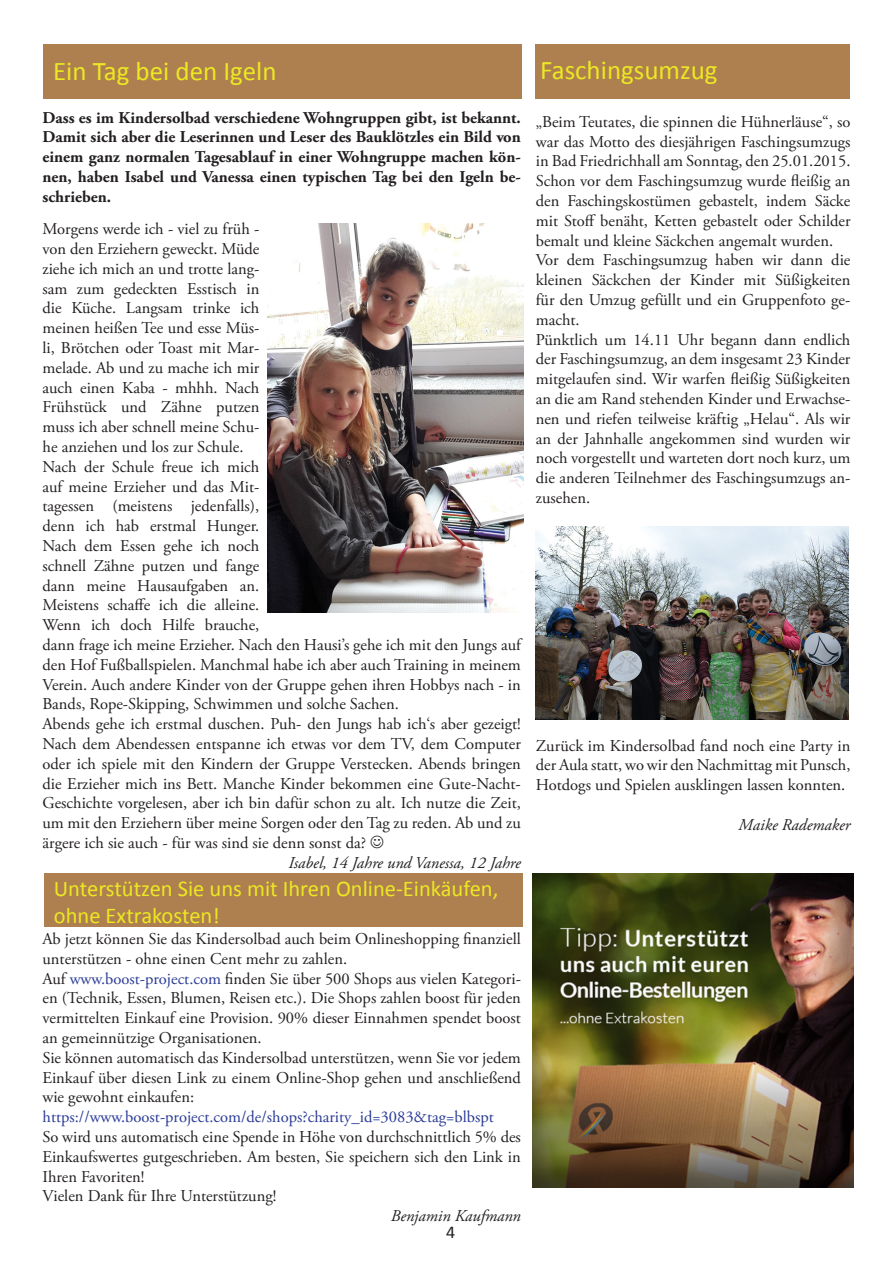
<style>
.page{position:relative;width:893px;height:1263px;background:#fff}
.page>*{position:absolute;margin:0;border:0;box-sizing:border-box;transform-origin:0 0}
.t1{font:27px "Calibri";color:#ebe823}
.t2{font:22.5px/27px "Calibri";color:#ebe823}
.t3{font:18px "Calibri";color:#231f20}
.t4{font:16.5px/19.8px "Adobe Garamond Pro";color:#231f20}
.t5{font:700 16.5px/19.8px "Adobe Garamond Pro";color:#231f20;text-align:justify}
.t6{font:16.5px "Adobe Garamond Pro";color:#2b3b97}
.t7{font:italic 16.5px "Adobe Garamond Pro";color:#231f20}
.s1{color:#2b3b97}
</style>
<div class="page">
<div style="left:43px;top:45px;width:478px;height:54px;background:#af804f"></div>
<div style="left:44px;top:874px;width:479px;height:53px;background:#af804f"></div>
<div style="left:536px;top:45px;width:314px;height:54px;background:#af804f"></div>
<img style="left:268px;top:223px;width:255px;height:389px">
<img style="left:533px;top:874px;width:320px;height:314px">
<img style="left:536px;top:526px;width:312px;height:194px">
<h1 class="t1" style="left:53px;top:54px;width:225px">Ein Tag bei den Igeln</h1>
<p class="t5" style="left:43px;top:108px;width:480px">Dass es im Kindersolbad verschiedene Wohngruppen gibt, ist bekannt.<br>Damit sich aber die Leserinnen und Leser des Bauklötzles ein Bild von einem ganz normalen Tagesablauf in einer Wohngruppe machen kön&shy;nen, haben Isabel und Vanessa einen typischen Tag bei den Igeln be&shy;schrieben.</p>
<p class="t4" style="left:43px;top:220px;width:480px">Morgens werde ich - viel zu früh -<br>von den Erziehern geweckt. Müde<br>ziehe ich mich an und trotte lang-<br>sam zum gedeckten Esstisch in<br>die Küche. Langsam trinke ich<br>meinen heißen Tee und esse Müs-<br>li, Brötchen oder Toast mit Mar-<br>melade. Ab und zu mache ich mir<br>auch einen Kaba - mhhh. Nach<br>Frühstück und Zähne putzen<br>muss ich aber schnell meine Schu-<br>he anziehen und los zur Schule.<br>Nach der Schule freue ich mich<br>auf meine Erzieher und das Mit-<br>tagessen (meistens jedenfalls),<br>denn ich hab erstmal Hunger.<br>Nach dem Essen gehe ich noch<br>schnell Zähne putzen und fange<br>dann meine Hausaufgaben an.<br>Meistens schaffe ich die alleine.<br>Wenn ich doch Hilfe brauche,<br>dann frage ich meine Erzieher. Nach den Hausi’s gehe ich mit den Jungs auf den Hof Fußballspielen. Manchmal habe ich aber auch Training in meinem Verein. Auch andere Kinder von der Gruppe gehen ihren Hobbys nach - in Bands, Rope-Skipping, Schwimmen und solche Sachen.<br>Abends gehe ich erstmal duschen. Puh- den Jungs hab ich‘s aber gezeigt!<br>Nach dem Abendessen entspanne ich etwas vor dem TV, dem Computer oder ich spiele mit den Kindern der Gruppe Verstecken. Abends bringen die Erzieher mich ins Bett. Manche Kinder bekommen eine Gute-Nacht-Geschichte vorgelesen, aber ich bin dafür schon zu alt. Ich nutze die Zeit, um mit den Erziehern über meine Sorgen oder den Tag zu reden. Ab und zu ärgere ich sie auch - für was sind sie denn sonst da?</p>
<p class="t7" style="left:289px;top:853px;width:234px">Isabel, 14 Jahre und Vanessa, 12 Jahre</p>
<h2 class="t2" style="left:54px;top:875px;width:446px">Unterstützen Sie uns mit Ihren Online-Einkäufen, ohne Extrakosten!</h2>
<p class="t4" style="left:43px;top:929px;width:480px">Ab jetzt können Sie das Kindersolbad auch beim Onlineshopping finanziell unterstützen - ohne einen Cent mehr zu zahlen.<br>Auf <span class="s1">www.boost-project.com</span> finden Sie über 500 Shops aus vielen Kategori&shy;en (Technik, Essen, Blumen, Reisen etc.). Die Shops zahlen boost für jeden vermittelten Einkauf eine Provision. 90% dieser Einnahmen spendet boost an gemeinnützige Organisationen.<br>Sie können automatisch das Kindersolbad unterstützen, wenn Sie vor jedem Einkauf über diesen Link zu einem Online-Shop gehen und anschließend wie gewohnt einkaufen:</p>
<p class="t6" style="left:43px;top:1107px;width:453px">https://www.boost-project.com/de/shops?charity_id=3083&amp;tag=blbspt</p>
<p class="t4" style="left:43px;top:1127px;width:480px">So wird uns automatisch eine Spende in Höhe von durchschnittlich 5% des Einkaufswertes gutgeschrieben. Am besten, Sie speichern sich den Link in Ihren Favoriten!<br>Vielen Dank für Ihre Unterstützung!</p>
<p class="t7" style="left:391px;top:1206px;width:132px">Benjamin Kaufmann</p>
<p class="t3" style="left:446px;top:1221px;width:11px">4</p>
<h1 class="t1" style="left:540px;top:53px;width:179px">Faschingsumzug</h1>
<p class="t4" style="left:536px;top:112px;width:316px">„Beim Teutates, die spinnen die Hühnerläuse“, so war das Motto des diesjährigen Faschingsumzugs in Bad Friedrichhall am Sonntag, den 25.01.2015.<br>Schon vor dem Faschingsumzug wurde fleißig an den Faschingskostümen gebastelt, indem Säcke mit Stoff benäht, Ketten gebastelt oder Schilder bemalt und kleine Säckchen angemalt wurden.<br>Vor dem Faschingsumzug haben wir dann die kleinen Säckchen der Kinder mit Süßigkeiten für den Umzug gefüllt und ein Gruppenfoto ge&shy;macht.<br>Pünktlich um 14.11 Uhr begann dann endlich der Faschingsumzug, an dem insgesamt 23 Kinder mitgelaufen sind. Wir warfen fleißig Süßigkeiten an die am Rand stehenden Kinder und Erwachse&shy;nen und riefen teilweise kräftig „Helau“. Als wir an der Jahnhalle angekommen sind wurden wir noch vorgestellt und warteten dort noch kurz, um die anderen Teilnehmer des Faschingsumzugs an&shy;zusehen.</p>
<p class="t4" style="left:536px;top:736px;width:316px;text-align:justify">Zurück im Kindersolbad fand noch eine Party in der Aula statt, wo wir den Nachmittag mit Punsch, Hotdogs und Spielen ausklingen lassen konnten.</p>
<p class="t7" style="left:738px;top:814px;width:113px">Maike Rademaker</p>
</div>
